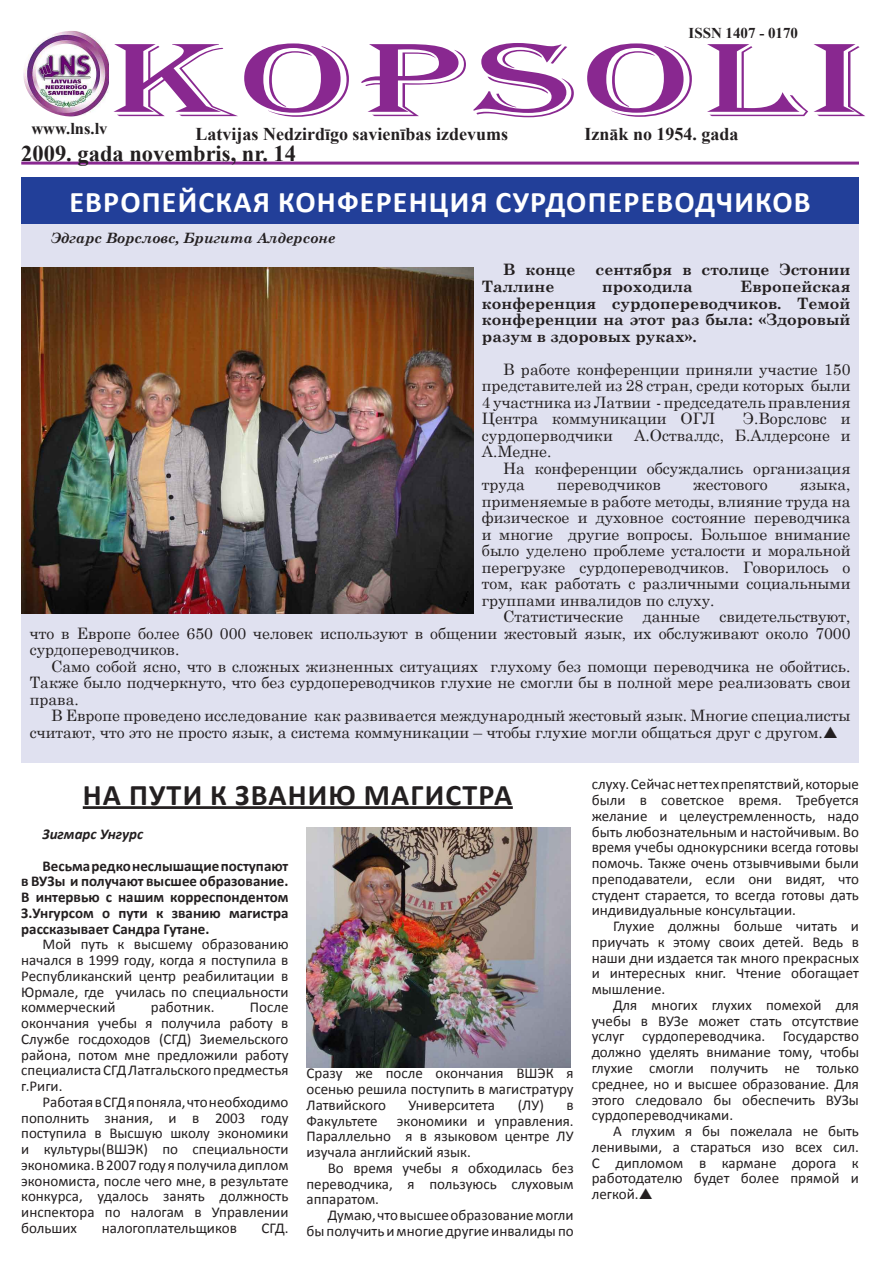
<style>
.page{position:relative;width:893px;height:1263px;background:#fff}
.page>*{position:absolute;margin:0;border:0;box-sizing:border-box;transform-origin:0 0}
.Kopsolī{font:108px "Algerian";letter-spacing:.04em;color:#892890;scale:1.68 1}
.Heading_1{font:700 30px "Calibri";letter-spacing:.04em;color:#fff}
.Heading_1-2{font:700 30px "Calibri";letter-spacing:.04em;color:#231f20}
.Heading_2{font:700 22.5px "Times New Roman";color:#231f20}
.t1{font:700 18px "Times New Roman";color:#231f20}
.t2{font:700 16.5px "Times New Roman";color:#231f20}
.Body_Text{font:15.75px/16.5px "Century Schoolbook";color:#231f20;text-align:justify}
.Body_Text-2{font:700 15.75px/16.5px "Century Schoolbook";color:#231f20;text-align:justify}
.Body_Text_2{font:15px/15.8px "Calibri";color:#231f20;text-align:justify}
.Body_Text_2-2{font:700 15px/15.8px "Calibri";color:#231f20;text-align:justify}
.t3{font:700 15px "Times New Roman";color:#231f20}
.Body_Text_2-3{font:italic 700 15px "Calibri";color:#231f20}
.Body_Text-3{font:italic 700 14.25px "Century Schoolbook";color:#231f20}
</style>
<div class="page">
<div style="left:21px;top:221px;width:838px;height:542px;background:#e0e1f0"></div>
<div style="left:21px;top:177px;width:838px;height:46px;background:#223f99"></div>
<img style="left:23px;top:31px;width:86px;height:86px">
<hr style="left:21px;top:162px;width:838px;height:3px;background:#892890">
<img style="left:21px;top:268px;width:452px;height:345px">
<hr style="left:83px;top:806px;width:430px;height:3px;background:#231f20">
<img style="left:306px;top:828px;width:265px;height:239px">
<p class="t3" style="left:688px;top:22px;width:111px">ISSN 1407 - 0170</p>
<p class="Kopsolī" style="left:110px;top:20px;width:451px">KOPSOLI</p>
<p class="t2" style="left:31px;top:117px;width:78px">www.lns.lv</p>
<p class="t1" style="left:196px;top:121px;width:314px">Latvijas Nedzirdīgo savienības izdevums</p>
<p class="t1" style="left:585px;top:121px;width:156px">Iznāk no 1954. gada</p>
<p class="Heading_2" style="left:21px;top:137px;width:276px">2009. gada novembris, nr. 14</p>
<p class="Heading_1" style="left:70px;top:183px;width:743px">Европейская конференция сурдопереводчиков</p>
<p class="Body_Text-3" style="left:51px;top:227px;width:286px">Эдгарс Ворсловс, Бригита Алдерсоне</p>
<p class="Body_Text-2" style="left:503px;top:261px;width:74px">В конце</p>
<p class="Body_Text-2" style="left:596px;top:261px;width:256px">сентября в столице Эстонии</p>
<p class="Body_Text-2" style="left:482px;top:277px;width:74px">Таллине</p>
<p class="Body_Text-2" style="left:602px;top:277px;width:92px">проходила</p>
<p class="Body_Text-2" style="left:482px;top:277px;width:370px;text-indent:258px">Европейская конференция сурдопереводчиков. Темой конференции на этот раз была: «Здоровый разум в здоровых руках».</p>
<p class="Body_Text" style="left:482px;top:359px;width:370px;text-indent:21px">В работе конференции приняли участие 150 представителей из 28 стран, среди которых были 4 участника из Латвии - председатель правления Центра коммуникации ОГЛ</p>
<p class="Body_Text" style="left:743px;top:409px;width:109px">Э.Ворсловс и</p>
<p class="Body_Text" style="left:482px;top:425px;width:132px">сурдоперводчики</p>
<p class="Body_Text" style="left:634px;top:425px;width:218px">А.Оствалдс, Б.Алдерсоне и</p>
<p class="Body_Text" style="left:482px;top:442px;width:71px">А.Медне.</p>
<p class="Body_Text" style="left:482px;top:458px;width:370px;text-indent:21px">На конференции обсуждались организация труда</p>
<p class="Body_Text" style="left:482px;top:475px;width:370px;text-indent:318px">языка, применяемые в работе методы, влияние труда на физическое и духовное состояние переводчика и многие другие вопросы. Большое внимание было уделено проблеме усталости и моральной перегрузке сурдопереводчиков. Говорилось о том, как работать с различными социальными группами инвалидов по слуху.</p>
<p class="Body_Text" style="left:30px;top:607px;width:822px;text-indent:473px">Статистические данные свидетельствуют, что в Европе более 650 000 человек используют в общении жестовый язык, их обслуживают около 7000 сурдопереводчиков.</p>
<p class="Body_Text" style="left:30px;top:656px;width:822px;text-indent:21px">Само собой ясно, что в сложных жизненных ситуациях глухому без помощи переводчика не обойтись.<br>Также было подчеркнуто, что без сурдопереводчиков глухие не смогли бы в полной мере реализовать свои права.</p>
<p class="Body_Text" style="left:30px;top:706px;width:822px;text-indent:21px">В Европе проведено исследование как развивается международный жестовый язык. Многие специалисты считают, что это не просто язык, а система коммуникации – чтобы глухие могли общаться друг с другом.</p>
<p class="Body_Text" style="left:557px;top:475px;width:105px">переводчиков</p>
<p class="Body_Text" style="left:693px;top:475px;width:76px">жестового</p>
<p class="Heading_1-2" style="left:83px;top:776px;width:431px">На пути к званию магистра</p>
<p class="Body_Text_2-3" style="left:43px;top:825px;width:102px">Зигмарс Унгурс</p>
<p class="Body_Text_2-2" style="left:21px;top:857px;width:269px;text-indent:21px">Весьма редко неслышащие поступают в ВУЗы и получают высшее образование.<br>В интервью с нашим корреспондентом З.Унгурсом о пути к званию магистра рассказывает Сандра Гутане.</p>
<p class="Body_Text_2" style="left:21px;top:936px;width:269px;text-indent:21px">Мой путь к высшему образованию начался в 1999 году, когда я поступила в Республиканский центр реабилитации в Юрмале, где училась по специальности коммерческий</p>
<p class="Body_Text_2" style="left:151px;top:999px;width:65px">работник.</p>
<p class="Body_Text_2" style="left:21px;top:999px;width:269px;text-indent:229px">После окончания учебы я получила работу в Службе госдоходов (СГД) Зиемельского района, потом мне предложили работу специалиста СГД Латгальского предместья г.Риги.</p>
<p class="Body_Text_2" style="left:21px;top:1093px;width:269px;text-indent:21px">Работая в СГД я поняла, что необходимо пополнить знания, и в 2003 году поступила в Высшую школу экономики и культуры(ВШЭК) по специальности экономика. В 2007 году я получила диплом экономиста, после чего мне, в результате конкурса, удалось занять должность инспектора по налогам в Управлении больших</p>
<p class="Body_Text_2" style="left:102px;top:1219px;width:137px">налогоплательщиков</p>
<p class="Body_Text_2" style="left:262px;top:1219px;width:28px">СГД.</p>
<p class="Body_Text_2" style="left:306px;top:1065px;width:269px">Сразу же после окончания ВШЭК я осенью решила поступить в магистратуру Латвийского</p>
<p class="Body_Text_2" style="left:409px;top:1096px;width:88px">Университета</p>
<p class="Body_Text_2" style="left:518px;top:1096px;width:28px">(ЛУ)</p>
<p class="Body_Text_2" style="left:567px;top:1096px;width:9px">в</p>
<p class="Body_Text_2" style="left:306px;top:1112px;width:73px">Факультете</p>
<p class="Body_Text_2" style="left:306px;top:1112px;width:269px;text-indent:90px">экономики и управления.<br>Параллельно я в языковом центре ЛУ изучала английский язык.</p>
<p class="Body_Text_2" style="left:306px;top:1159px;width:269px;text-indent:21px">Во время учебы я обходилась без переводчика, я пользуюсь слуховым аппаратом.</p>
<p class="Body_Text_2" style="left:306px;top:1206px;width:269px;text-align:right">Думаю, что высшее образование могли бы получить и многие другие инвалиды по</p>
<p class="Body_Text_2" style="left:592px;top:776px;width:269px">слуху. Сейчас нет тех препятствий, которые были в советское время. Требуется желание и целеустремленность, надо быть любознательным и настойчивым. Во время учебы однокурсники всегда готовы помочь. Также очень отзывчивыми были преподаватели, если они видят, что студент старается, то всегда готовы дать индивидуальные консультации.</p>
<p class="Body_Text_2" style="left:592px;top:918px;width:269px;text-indent:21px">Глухие должны больше читать и приучать к этому своих детей. Ведь в наши дни издается так много прекрасных и интересных книг. Чтение обогащает мышление.</p>
<p class="Body_Text_2" style="left:592px;top:996px;width:269px;text-indent:21px">Для многих глухих помехой для учебы в ВУЗе может стать отсутствие услуг сурдопереводчика. Государство должно уделять внимание тому, чтобы глухие смогли получить не только среднее, но и высшее образование. Для этого следовало бы обеспечить ВУЗы сурдопереводчиками.</p>
<p class="Body_Text_2" style="left:592px;top:1122px;width:269px;text-indent:21px">А глухим я бы пожелала не быть ленивыми, а стараться изо всех сил.<br>С дипломом в кармане дорога к работодателю будет более прямой и легкой.</p>
</div>
